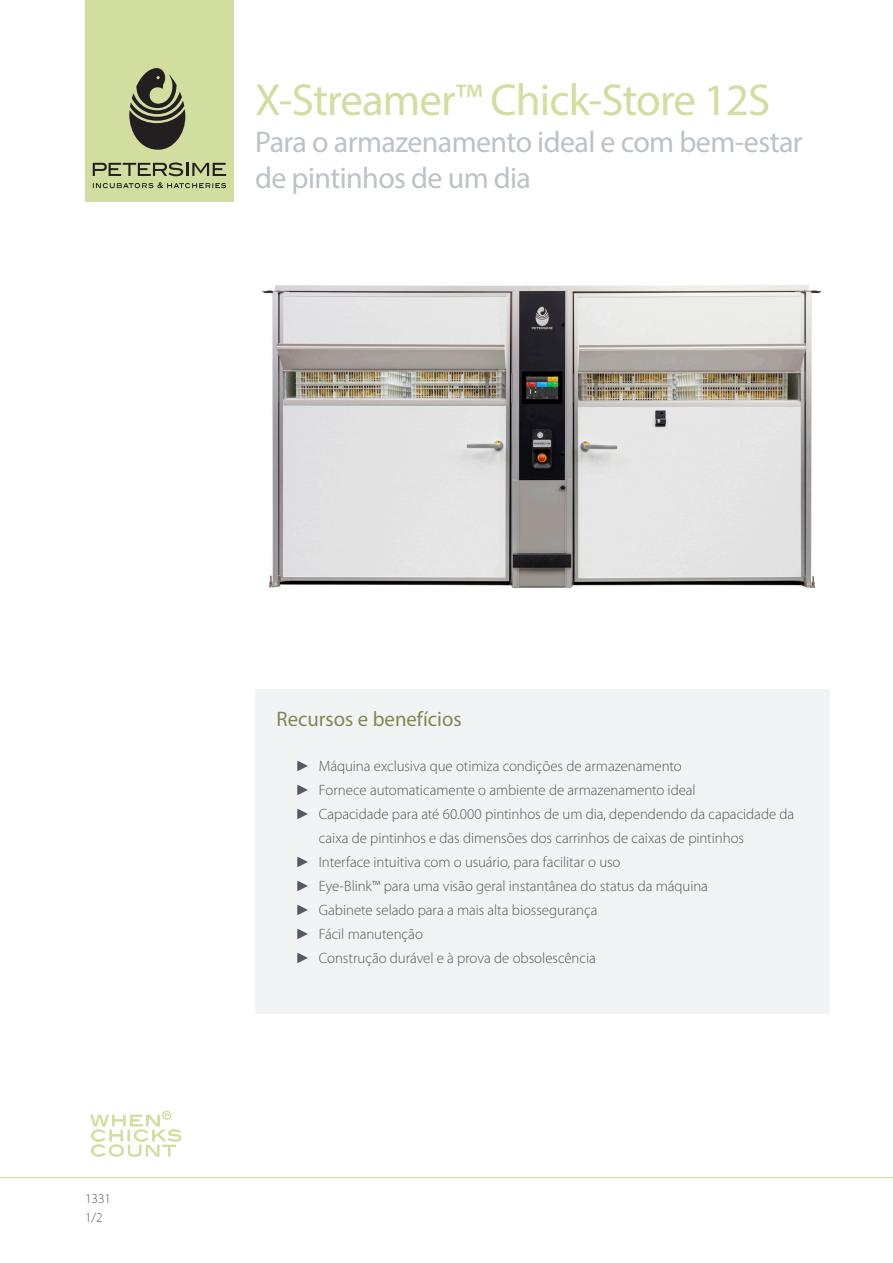
<style>
.page{position:relative;width:893px;height:1263px;background:#fff}
.page>*{position:absolute;margin:0;border:0;box-sizing:border-box;transform-origin:0 0}
.t1{font:45px "Myriad Pro";letter-spacing:-.02em;color:#d1dea0}
.t2{font:30px/36px "Myriad Pro";letter-spacing:-.02em;color:#bcc2c7}
.Subtitle{font:21px "Myriad Pro";color:#7f8953}
.t3{font:300 15px/24px "Myriad Pro";letter-spacing:-.005em;color:#535860}
.t4{font:300 13.5px "Myriad Pro";color:#535860}
.s1{font-family:"Arial Narrow";font-weight:400}
</style>
<div class="page">
<svg style="left:90px;top:1113px;width:91px;height:44px"></svg>
<div style="left:163px;top:1111px;width:8px;height:8px;border:1px solid #d1dea0;border-radius:50%"></div>
<hr style="left:0;top:1177px;width:893px;height:1px;background:#d1dea0">
<div style="left:85px;top:0;width:149px;height:201px;background:#d1dea0"></div>
<svg style="left:129px;top:68px;width:56px;height:82px"></svg>
<svg style="left:93px;top:182px;width:133px;height:6px"></svg>
<svg style="left:93px;top:162px;width:133px;height:14px"></svg>
<img style="left:262px;top:285px;width:560px;height:304px">
<div style="left:255px;top:689px;width:574px;height:324px;background:#f2f3f4"></div>
<p class="t1" style="left:255px;top:72px;width:517px">X-Streamer™ Chick-Store 12S</p>
<p class="t2" style="left:255px;top:124px;width:549px">Para o armazenamento ideal e com bem-estar de pintinhos de um dia</p>
<p class="t4" style="left:85px;top:1191px;width:28px">1331</p>
<p class="t4" style="left:85px;top:1210px;width:19px">1/2</p>
<p class="Subtitle" style="left:276px;top:706px;width:187px">Recursos e benefícios</p>
<p class="t3" style="left:298px;top:754px;width:385px"><span class="s1">►</span> Máquina exclusiva que otimiza condições de armazenamento</p>
<p class="t3" style="left:298px;top:778px;width:399px"><span class="s1">►</span> Fornece automaticamente o ambiente de armazenamento ideal</p>
<p class="t3" style="left:319px;top:802px;width:477px;text-indent:-21px"><span class="s1">►</span> Capacidade para até 60.000 pintinhos de um dia, dependendo da capacidade da caixa de pintinhos e das dimensões dos carrinhos de caixas de pintinhos</p>
<p class="t3" style="left:298px;top:850px;width:324px"><span class="s1">►</span> Interface intuitiva com o usuário, para facilitar o uso</p>
<p class="t3" style="left:298px;top:874px;width:412px"><span class="s1">►</span> Eye-Blink™ para uma visão geral instantânea do status da máquina</p>
<p class="t3" style="left:298px;top:898px;width:301px"><span class="s1">►</span> Gabinete selado para a mais alta biossegurança</p>
<p class="t3" style="left:298px;top:922px;width:127px"><span class="s1">►</span> Fácil manutenção</p>
<p class="t3" style="left:298px;top:946px;width:300px"><span class="s1">►</span> Construção durável e à prova de obsolescência</p>
</div>
